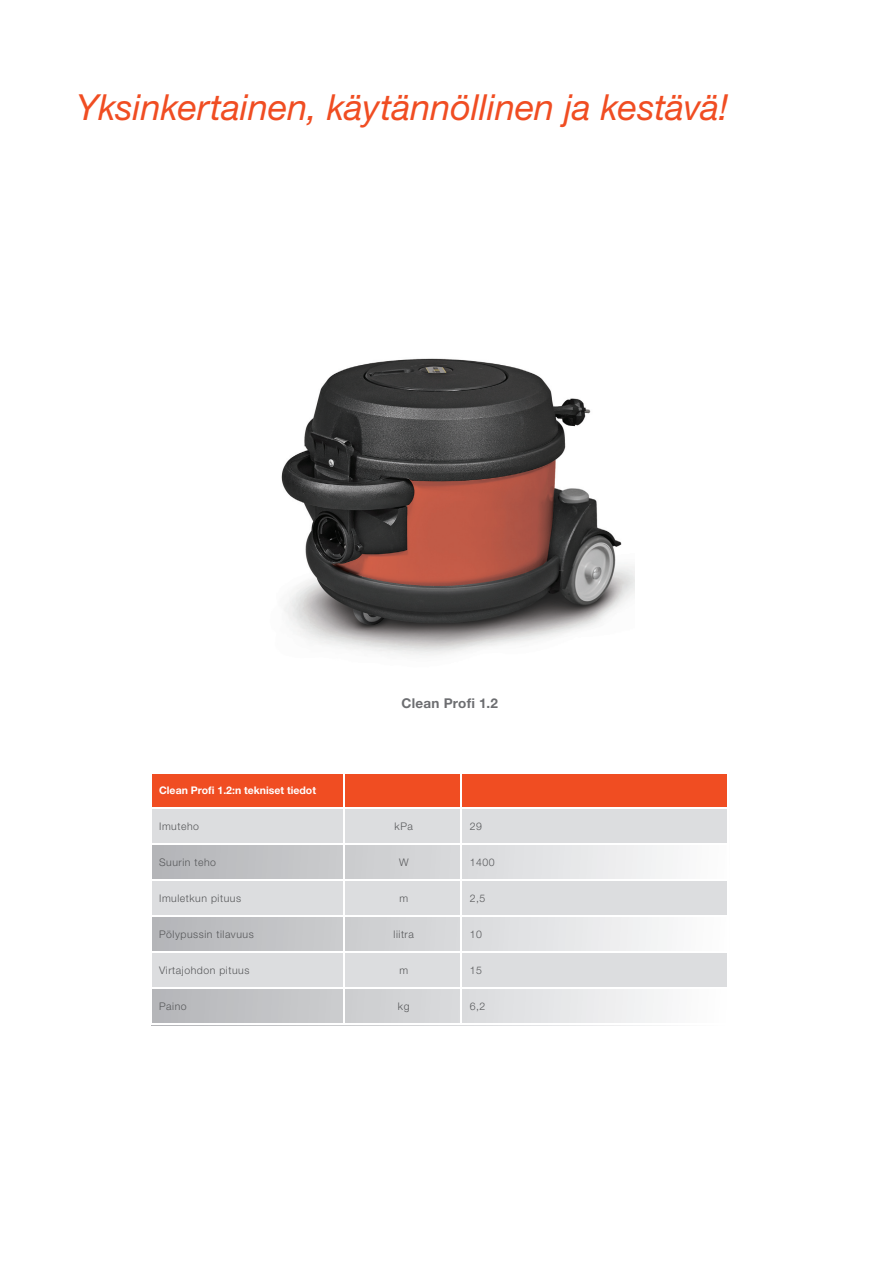
<style>
.page{position:relative;width:893px;height:1263px;background:#fff}
.page>*{position:absolute;margin:0;border:0;box-sizing:border-box;transform-origin:0 0}
.t1{font:italic 36px "Helvetica Neue LT Std";color:#f04d22}
.t2{font:700 13.5px "Helvetica Neue LT Std";letter-spacing:.015em;color:#6d6e71}
.t3{font:300 10.5px "Helvetica Neue LT Std";letter-spacing:.05em;color:#57585a}
.t4{font:700 10.5px "Helvetica Neue LT Std";color:#fff}
</style>
<div class="page">
<div style="left:151px;top:772px;width:579px;height:253px;background:linear-gradient(to right,#b3b5b8,#fdfdfe)"></div>
<div style="left:151px;top:773px;width:576px;height:34px;background:#f04d22"></div>
<svg style="left:151px;top:809px;width:576px;height:178px;background:#dadbdd"></svg>
<hr style="left:150px;top:772px;width:194px;height:1px;background:#fff">
<hr style="left:344px;top:772px;width:117px;height:1px;background:#fff">
<hr style="left:343px;top:773px;width:2px;height:34px;background:#fff">
<hr style="left:461px;top:772px;width:268px;height:1px;background:#fff">
<hr style="left:460px;top:773px;width:2px;height:34px;background:#fff">
<hr style="left:727px;top:773px;width:2px;height:34px;background:#fff">
<hr style="left:150px;top:807px;width:579px;height:2px;background:#fff">
<hr style="left:343px;top:809px;width:2px;height:34px;background:#fff">
<hr style="left:460px;top:809px;width:2px;height:34px;background:#fff">
<hr style="left:727px;top:809px;width:2px;height:34px;background:#fff">
<hr style="left:150px;top:843px;width:194px;height:2px;background:#fff">
<hr style="left:344px;top:843px;width:117px;height:2px;background:#fff">
<hr style="left:343px;top:845px;width:2px;height:34px;background:#fff">
<hr style="left:461px;top:843px;width:268px;height:2px;background:#fff">
<hr style="left:460px;top:845px;width:2px;height:34px;background:#fff">
<hr style="left:727px;top:845px;width:2px;height:34px;background:#fff">
<hr style="left:150px;top:879px;width:194px;height:2px;background:#fff">
<hr style="left:344px;top:879px;width:117px;height:2px;background:#fff">
<hr style="left:343px;top:881px;width:2px;height:34px;background:#fff">
<hr style="left:461px;top:879px;width:268px;height:2px;background:#fff">
<hr style="left:460px;top:881px;width:2px;height:34px;background:#fff">
<hr style="left:727px;top:881px;width:2px;height:34px;background:#fff">
<hr style="left:150px;top:915px;width:194px;height:2px;background:#fff">
<hr style="left:344px;top:915px;width:117px;height:2px;background:#fff">
<hr style="left:343px;top:917px;width:2px;height:34px;background:#fff">
<hr style="left:150px;top:951px;width:194px;height:2px;background:#fff">
<hr style="left:344px;top:951px;width:117px;height:2px;background:#fff">
<hr style="left:343px;top:953px;width:2px;height:34px;background:#fff">
<hr style="left:460px;top:953px;width:2px;height:34px;background:#fff">
<hr style="left:727px;top:953px;width:2px;height:34px;background:#fff">
<hr style="left:150px;top:987px;width:194px;height:2px;background:#fff">
<hr style="left:344px;top:987px;width:117px;height:2px;background:#fff">
<hr style="left:343px;top:989px;width:2px;height:34px;background:#fff">
<hr style="left:461px;top:987px;width:268px;height:2px;background:#fff">
<hr style="left:460px;top:989px;width:2px;height:34px;background:#fff">
<hr style="left:727px;top:989px;width:2px;height:34px;background:#fff">
<hr style="left:150px;top:1023px;width:579px;height:2px;background:#fff">
<hr style="left:461px;top:915px;width:268px;height:2px;background:#fff">
<hr style="left:460px;top:917px;width:2px;height:34px;background:#fff">
<hr style="left:727px;top:917px;width:2px;height:34px;background:#fff">
<hr style="left:461px;top:951px;width:268px;height:2px;background:#fff">
<img style="left:281px;top:358px;width:353px;height:298px">
<p class="t1" style="left:77px;top:87px;width:653px">Yksinkertainen, käytännöllinen ja kestävä!</p>
<p class="t2" style="left:402px;top:698px;width:98px">Clean Profi 1.2</p>
<p class="t4" style="left:159px;top:786px;width:158px">Clean Profi 1.2:n tekniset tiedot</p>
<p class="t3" style="left:159px;top:822px;width:41px">Imuteho</p>
<p class="t3" style="left:395px;top:822px;width:20px">kPa</p>
<p class="t3" style="left:470px;top:822px;width:14px">29</p>
<p class="t3" style="left:159px;top:858px;width:58px">Suurin teho</p>
<p class="t3" style="left:399px;top:858px;width:11px">W</p>
<p class="t3" style="left:470px;top:858px;width:26px">1400</p>
<p class="t3" style="left:159px;top:894px;width:83px">Imuletkun pituus</p>
<p class="t3" style="left:399px;top:894px;width:10px">m</p>
<p class="t3" style="left:470px;top:894px;width:17px">2,5</p>
<p class="t3" style="left:159px;top:930px;width:96px">Pölypussin tilavuus</p>
<p class="t3" style="left:394px;top:930px;width:22px">liitra</p>
<p class="t3" style="left:470px;top:930px;width:14px">10</p>
<p class="t3" style="left:159px;top:966px;width:92px">Virtajohdon pituus</p>
<p class="t3" style="left:399px;top:966px;width:10px">m</p>
<p class="t3" style="left:470px;top:966px;width:14px">15</p>
<p class="t3" style="left:159px;top:1002px;width:29px">Paino</p>
<p class="t3" style="left:398px;top:1002px;width:13px">kg</p>
<p class="t3" style="left:470px;top:1002px;width:17px">6,2</p>
</div>
